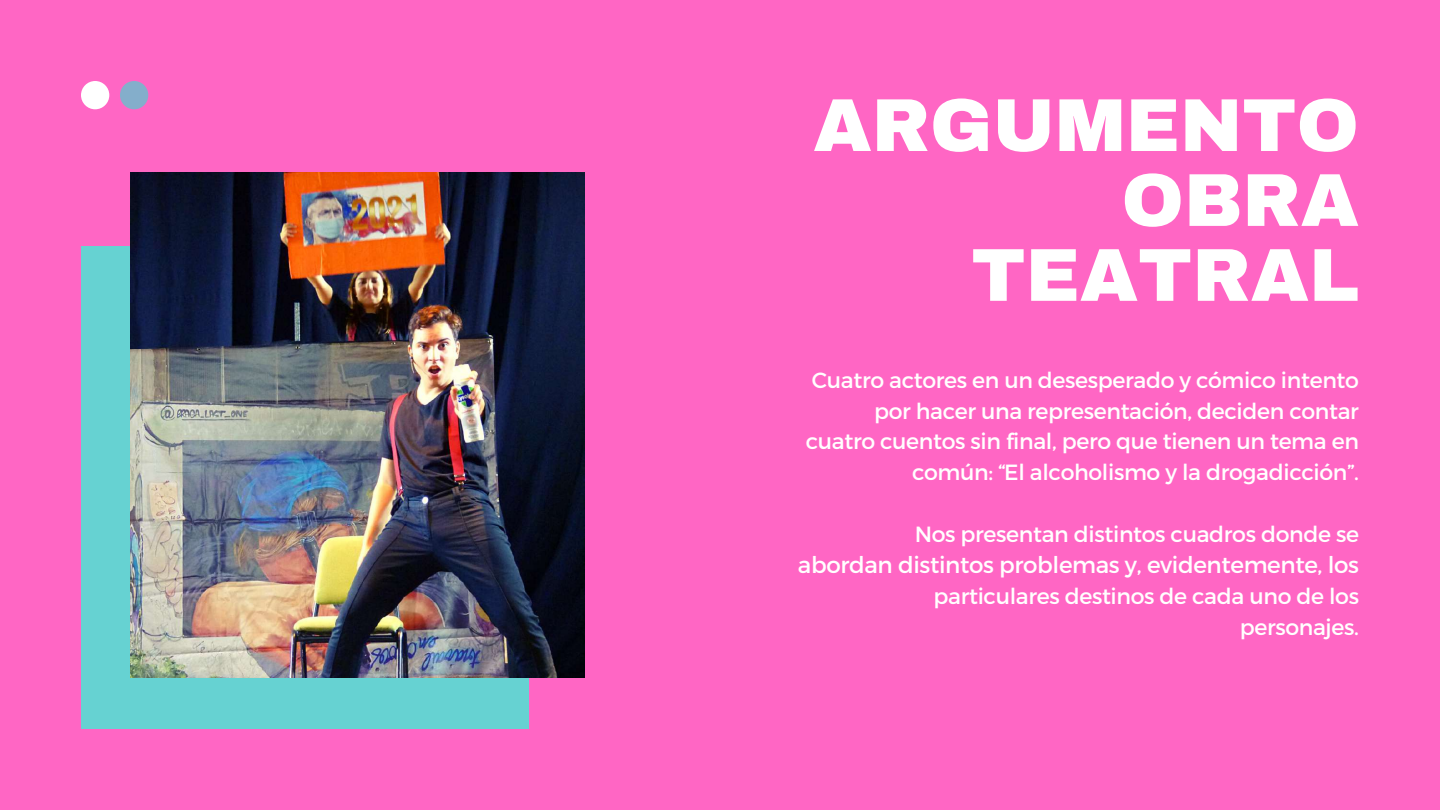
<style>
.page{position:relative;width:1440px;height:810px;background:#ff66c4}
.page>*{position:absolute;margin:0;border:0;box-sizing:border-box;transform-origin:0 0}
.t1{font:900 75px/74.9px "Archivo";color:#fff;text-align:right}
.t2{font:23px "Montserrat";letter-spacing:-.015em;color:#fff}
.t3{font:22px/30.8px "Montserrat";letter-spacing:-.015em;color:#fff;text-align:right}
</style>
<div class="page">
<div style="left:81px;top:81px;width:28px;height:28px;background:#fff;border-radius:50%"></div>
<div style="left:120px;top:81px;width:28px;height:28px;background:#84aecb;border-radius:50%"></div>
<div style="left:81px;top:246px;width:448px;height:483px;background:#66d2d2"></div>
<img style="left:130px;top:173px;width:455px;height:504px">
<h1 class="t1" style="left:813px;top:88px;width:547px">ARGUMENTO<br>OBRA<br>TEATRAL</h1>
<p class="t3" style="left:806px;top:363px;width:555px">Cuatro actores en un desesperado y cómico intento por hacer una representación, deciden contar cuatro cuentos sin final, pero que tienen un tema en común: “El alcoholismo y la drogadicción”.</p>
<p class="t3" style="left:915px;top:517px;width:446px">Nos presentan distintos cuadros donde se</p>
<p class="t2" style="left:798px;top:550px;width:563px">abordan distintos problemas y, evidentemente, los</p>
<p class="t3" style="left:934px;top:579px;width:427px">particulares destinos de cada uno de los personajes.</p>
</div>
